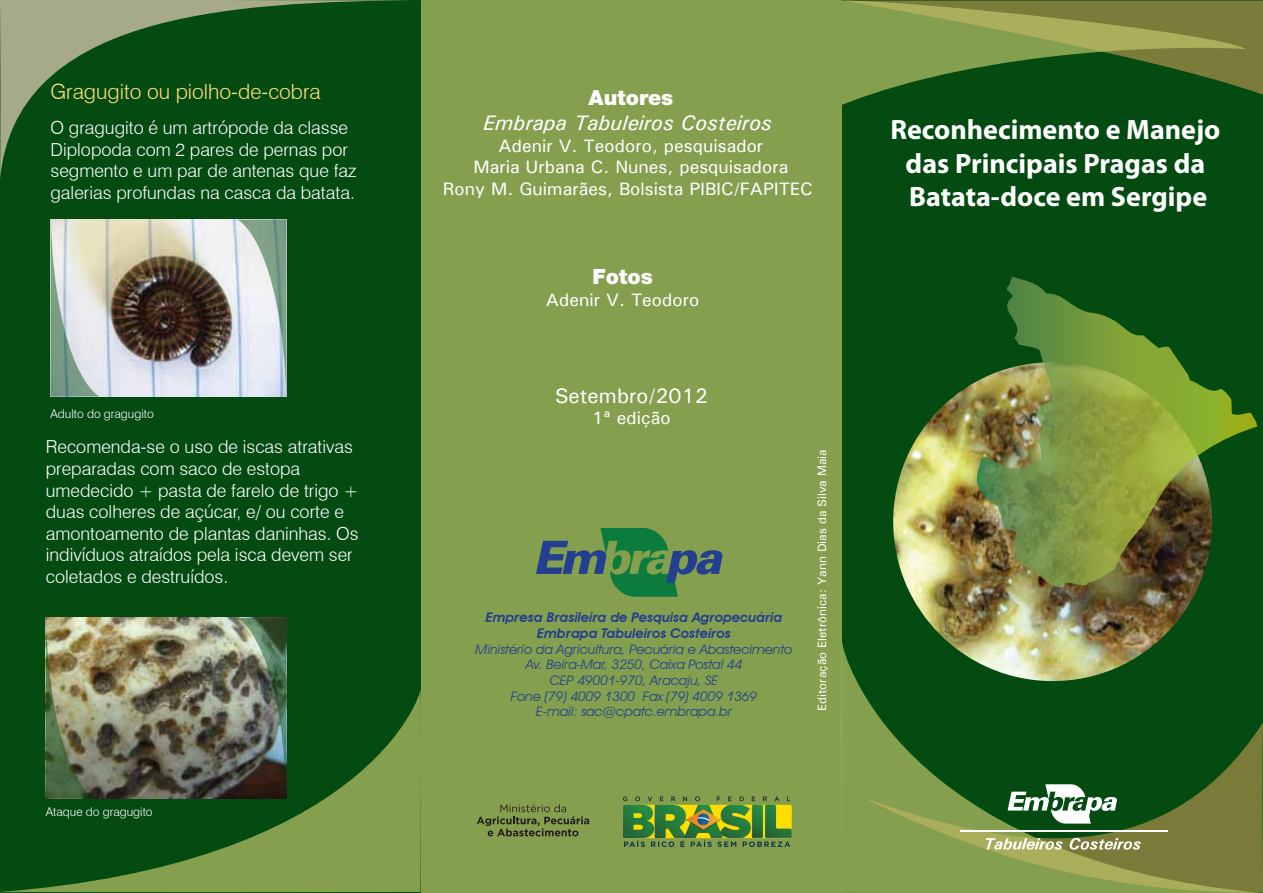
<style>
.page{position:relative;width:1263px;height:893px;background:#044b11}
.page>*{position:absolute;margin:0;border:0;box-sizing:border-box;transform-origin:0 0}
.t1{font:700 28.05px/33.8px "Myriad Pro";color:#fff;text-align:center}
.t2{font:italic 500 21px "Univers";color:#fff}
.t3{font:300 21px "Swiss 721 BT";color:#fedf7f}
.t4{font:500 21px "Univers";color:#fff}
.t5{font:900 21px "Helvetica Neue";color:#fff}
.t6{font:300 18px/21.6px "Swiss 721 BT";color:#fff}
.t7{font:500 18px/21.6px "Univers";color:#fff;text-align:center}
.t8{font:italic 600 13.35px/15.9px "Avant Garde IT Cby BT";color:#233f8f;text-align:center}
.t9{font:italic 13.05px/15.8px "Avant Garde IT Cby BT";color:#233f8f;text-align:center}
.t10{font:500 12.15px "Univers";color:#fff}
.t11{font:300 12px "Swiss 721 BT";color:#fff}
</style>
<div class="page">
<img style="left:893px;top:362px;width:319px;height:319px;border-radius:159px">
<img style="left:977px;top:277px;width:280px;height:310px">
<svg style="left:842px;top:0;width:421px;height:105px"></svg>
<svg style="left:842px;top:641px;width:420px;height:252px"></svg>
<div style="left:421px;top:0;width:421px;height:893px;background:#849f4e"></div>
<svg style="left:536px;top:528px;width:187px;height:69px"></svg>
<img style="left:623px;top:805px;width:61px;height:33px">
<img style="left:723px;top:805px;width:40px;height:33px">
<img style="left:765px;top:805px;width:27px;height:33px">
<img style="left:684px;top:805px;width:39px;height:33px">
<img style="left:686px;top:809px;width:34px;height:4px">
<svg style="left:686px;top:813px;width:35px;height:18px"></svg>
<svg style="left:623px;top:796px;width:4px;height:5px"></svg>
<svg style="left:635px;top:796px;width:5px;height:5px"></svg>
<svg style="left:648px;top:796px;width:4px;height:5px"></svg>
<svg style="left:660px;top:796px;width:3px;height:5px"></svg>
<svg style="left:671px;top:796px;width:4px;height:5px"></svg>
<svg style="left:683px;top:796px;width:4px;height:5px"></svg>
<svg style="left:695px;top:796px;width:5px;height:5px"></svg>
<svg style="left:717px;top:796px;width:3px;height:5px"></svg>
<svg style="left:728px;top:796px;width:4px;height:5px"></svg>
<svg style="left:740px;top:796px;width:4px;height:5px"></svg>
<svg style="left:752px;top:796px;width:3px;height:5px"></svg>
<svg style="left:763px;top:796px;width:4px;height:5px"></svg>
<svg style="left:774px;top:796px;width:5px;height:5px"></svg>
<svg style="left:477px;top:804px;width:112px;height:32px"></svg>
<svg style="left:624px;top:840px;width:166px;height:7px"></svg>
<svg style="left:0;top:0;width:410px;height:179px"></svg>
<svg style="left:0;top:689px;width:421px;height:203px"></svg>
<img style="left:100px;top:220px;width:137px;height:176px">
<img style="left:46px;top:618px;width:240px;height:180px">
<svg style="left:237px;top:220px;width:49px;height:177px;background:#c8d5d6"></svg>
<svg style="left:51px;top:219px;width:49px;height:177px;background:#c7d1c7"></svg>
<img style="left:237px;top:618px;width:49px;height:179px">
<img style="left:46px;top:619px;width:49px;height:179px">
<svg style="left:1007px;top:784px;width:110px;height:40px"></svg>
<hr style="left:960px;top:830px;width:208px;height:2px;background:#fff">
<svg style="left:986px;top:838px;width:155px;height:12px;background:#b5b789"></svg>
<p class="t3" style="left:51px;top:79px;width:272px">Gragugito ou piolho-de-cobra</p>
<p class="t6" style="left:51px;top:117px;width:307px">O gragugito é um artrópode da classe Diplopoda com 2 pares de pernas por segmento e um par de antenas que faz galerias profundas na casca da batata.</p>
<p class="t11" style="left:51px;top:406px;width:105px">Adulto do gragugito</p>
<p class="t6" style="left:46px;top:436px;width:314px">Recomenda-se o uso de iscas atrativas preparadas com saco de estopa umedecido + pasta de farelo de trigo + duas colheres de açúcar, e/ ou corte e amontoamento de plantas daninhas. Os indivíduos atraídos pela isca devem ser coletados e destruídos.</p>
<p class="t11" style="left:46px;top:804px;width:108px">Ataque do gragugito</p>
<p class="t5" style="left:588px;top:85px;width:86px">Autores</p>
<p class="t2" style="left:483px;top:109px;width:290px">Embrapa Tabuleiros Costeiros</p>
<p class="t7" style="left:443px;top:134px;width:371px">Adenir V. Teodoro, pesquisador<br>Maria Urbana C. Nunes, pesquisadora<br>Rony M. Guimarães, Bolsista PIBIC/FAPITEC</p>
<p class="t5" style="left:592px;top:264px;width:62px">Fotos</p>
<p class="t7" style="left:546px;top:288px;width:155px">Adenir V. Teodoro</p>
<p class="t4" style="left:555px;top:382px;width:155px">Setembro/2012</p>
<p class="t7" style="left:592px;top:407px;width:80px">1ª edição</p>
<p class="t8" style="left:486px;top:609px;width:298px">Empresa Brasileira de Pesquisa Agropecuária<br>Embrapa Tabuleiros Costeiros</p>
<p class="t9" style="left:476px;top:641px;width:318px">Ministério da Agricultura, Pecuária e Abastecimento Av. Beira-Mar, 3250, Caixa Postal 44<br>CEP 49001-970, Aracaju, SE<br>Fone (79) 4009 1300 Fax (79) 4009 1369<br>E-mail: sac@cpatc.embrapa.br</p>
<p class="t10" style="left:814px;top:711px;width:263px;rotate:-90deg">Editoração Eletrônica: Yann Dias da Silva Maia</p>
<h1 class="t1" style="left:890px;top:112px;width:332px">Reconhecimento e Manejo das Principais Pragas da<br>Batata-doce em Sergipe</h1>
</div>
